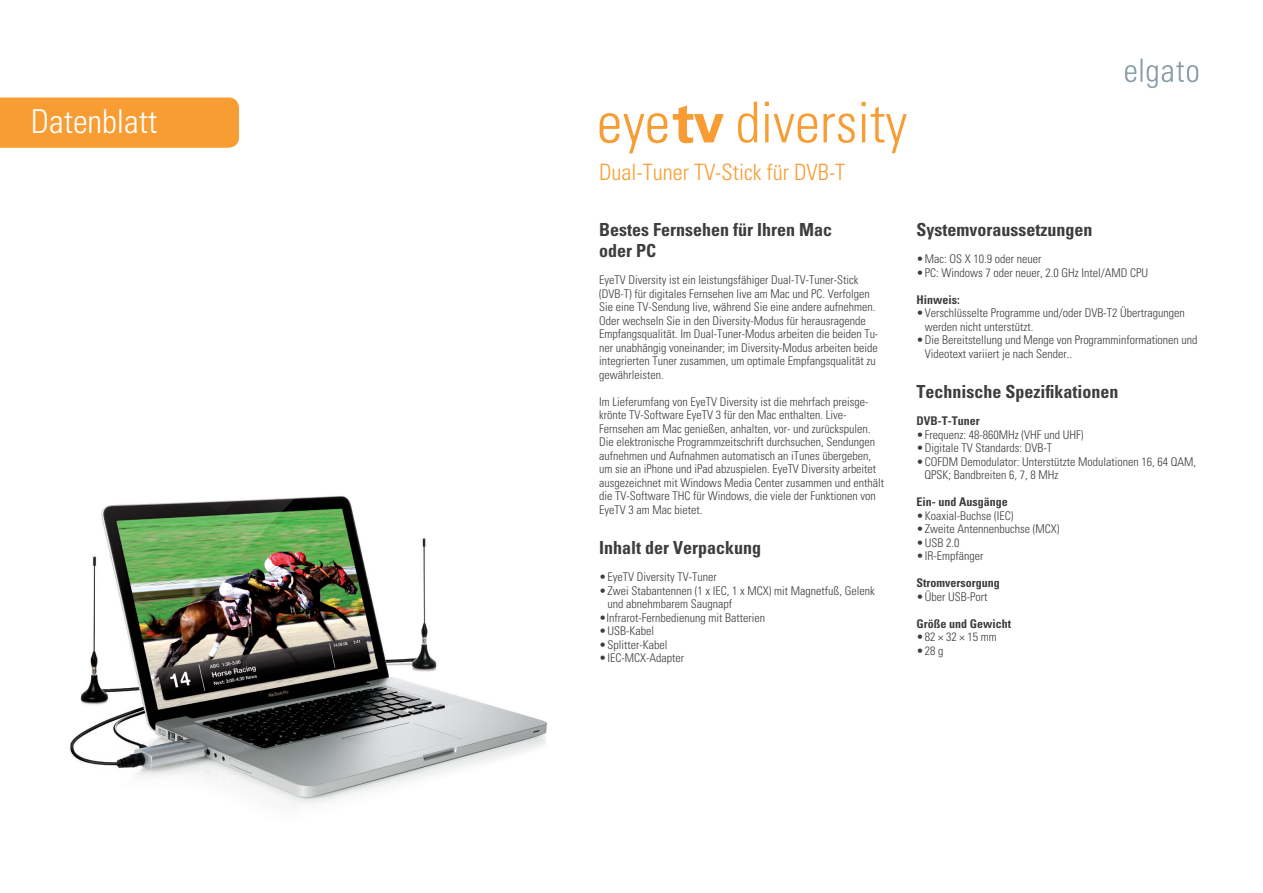
<style>
.page{position:relative;width:1263px;height:893px;background:#fff}
.page>*{position:absolute;margin:0;border:0;box-sizing:border-box;transform-origin:0 0}
.Datasheet_Schrift{font:300 condensed 33px "Univers";color:#fff}
.Subline_Logo{font:300 condensed 22.5px "Univers";color:#f89d33}
.Subline{font:700 condensed 18px "Univers";color:#3c3d3f}
.Fließtext{font:300 condensed 12px/13.5px "Univers";color:#3c3d3f}
.Fließtext-2{font:700 condensed 12px "Univers";color:#3c3d3f}
</style>
<div class="page">
<svg style="left:1125px;top:58px;width:73px;height:30px"></svg>
<svg style="left:599px;top:105px;width:125px;height:49px"></svg>
<svg style="left:738px;top:102px;width:19px;height:41px"></svg>
<svg style="left:765px;top:102px;width:4px;height:4px"></svg>
<hr style="left:765px;top:114px;width:3px;height:28px;background:#f89d33">
<svg style="left:774px;top:113px;width:43px;height:30px"></svg>
<svg style="left:823px;top:113px;width:32px;height:30px"></svg>
<svg style="left:861px;top:102px;width:46px;height:51px"></svg>
<div style="left:0;top:97px;width:239px;height:51px;background:#f89d33"></div>
<img style="left:70px;top:496px;width:477px;height:310px">
<p class="Datasheet_Schrift" style="left:31px;top:102px;width:128px">Datenblatt</p>
<p class="Subline_Logo" style="left:599px;top:159px;width:248px">Dual-Tuner TV-Stick für DVB-T</p>
<p class="Subline" style="left:599px;top:219px;width:234px">Bestes Fernsehen für Ihren Mac</p>
<p class="Subline" style="left:599px;top:240px;width:59px">oder PC</p>
<p class="Fließtext" style="left:599px;top:273px;width:281px">EyeTV Diversity ist ein leistungsfähiger Dual-TV-Tuner-Stick (DVB-T) für digitales Fernsehen live am Mac und PC. Verfolgen Sie eine TV-Sendung live, während Sie eine andere aufnehmen.<br>Oder wechseln Sie in den Diversity-Modus für herausragende Empfangsqualität. Im Dual-Tuner-Modus arbeiten die beiden Tu&shy;ner unabhängig voneinander; im Diversity-Modus arbeiten beide integrierten Tuner zusammen, um optimale Empfangsqualität zu gewährleisten.</p>
<p class="Fließtext" style="left:599px;top:394px;width:286px">Im Lieferumfang von EyeTV Diversity ist die mehrfach preisge&shy;krönte TV-Software EyeTV 3 für den Mac enthalten. Live-Fernsehen am Mac genießen, anhalten, vor- und zurückspulen.<br>Die elektronische Programmzeitschrift durchsuchen, Sendungen aufnehmen und Aufnahmen automatisch an iTunes übergeben, um sie an iPhone und iPad abzuspielen. EyeTV Diversity arbeitet ausgezeichnet mit Windows Media Center zusammen und enthält die TV-Software THC für Windows, die viele der Funktionen von EyeTV 3 am Mac bietet.</p>
<p class="Subline" style="left:599px;top:537px;width:163px">Inhalt der Verpackung</p>
<p class="Fließtext" style="left:599px;top:570px;width:119px">•EyeTV Diversity TV-Tuner</p>
<p class="Fließtext" style="left:608px;top:583px;width:269px;text-indent:-9px">•Zwei Stabantennen (1 x IEC, 1 x MCX) mit Magnetfuß, Gelenk und abnehmbarem Saugnapf</p>
<p class="Fließtext" style="left:599px;top:610px;width:167px">•Infrarot-Fernbedienung mit Batterien</p>
<p class="Fließtext" style="left:599px;top:624px;width:57px">•USB-Kabel</p>
<p class="Fließtext" style="left:599px;top:637px;width:70px">•Splitter-Kabel</p>
<p class="Fließtext" style="left:599px;top:651px;width:87px">•IEC-MCX-Adapter</p>
<p class="Subline" style="left:916px;top:219px;width:177px">Systemvoraussetzungen</p>
<p class="Fließtext" style="left:916px;top:252px;width:127px">•Mac: OS X 10.9 oder neuer</p>
<p class="Fließtext" style="left:916px;top:265px;width:233px">•PC: Windows 7 oder neuer, 2.0 GHz Intel/AMD CPU</p>
<p class="Fließtext-2" style="left:916px;top:292px;width:45px">Hinweis:</p>
<p class="Fließtext" style="left:925px;top:306px;width:261px;text-indent:-9px">•Verschlüsselte Programme und/oder DVB-T2 Übertragungen werden nicht unterstützt.</p>
<p class="Fließtext" style="left:925px;top:333px;width:274px;text-indent:-9px">•Die Bereitstellung und Menge von Programminformationen und<br>Videotext variiert je nach Sender..</p>
<p class="Subline" style="left:916px;top:381px;width:204px">Technische Spezifikationen</p>
<p class="Fließtext-2" style="left:916px;top:413px;width:65px">DVB-T-Tuner</p>
<p class="Fließtext" style="left:916px;top:427px;width:169px">•Frequenz: 48-860MHz (VHF und UHF)</p>
<p class="Fließtext" style="left:916px;top:441px;width:137px">•Digitale TV Standards: DVB-T</p>
<p class="Fließtext" style="left:916px;top:454px;width:281px">•COFDM Demodulator: Unterstützte Modulationen 16, 64 QAM,</p>
<p class="Fließtext" style="left:924px;top:468px;width:135px">QPSK; Bandbreiten 6, 7, 8 MHz</p>
<p class="Fließtext-2" style="left:916px;top:494px;width:93px">Ein- und Ausgänge</p>
<p class="Fließtext" style="left:916px;top:508px;width:99px">•Koaxial-Buchse (IEC)</p>
<p class="Fließtext" style="left:916px;top:522px;width:145px">•Zweite Antennenbuchse (MCX)</p>
<p class="Fließtext" style="left:916px;top:535px;width:45px">•USB 2.0</p>
<p class="Fließtext" style="left:916px;top:549px;width:69px">•IR-Empfänger</p>
<p class="Fließtext-2" style="left:916px;top:575px;width:85px">Stromversorgung</p>
<p class="Fließtext" style="left:916px;top:589px;width:73px">•Über USB-Port</p>
<p class="Fließtext-2" style="left:916px;top:616px;width:96px">Größe und Gewicht</p>
<p class="Fließtext" style="left:916px;top:630px;width:82px">•82 × 32 × 15 mm</p>
<p class="Fließtext" style="left:916px;top:643px;width:29px">•28 g</p>
</div>
